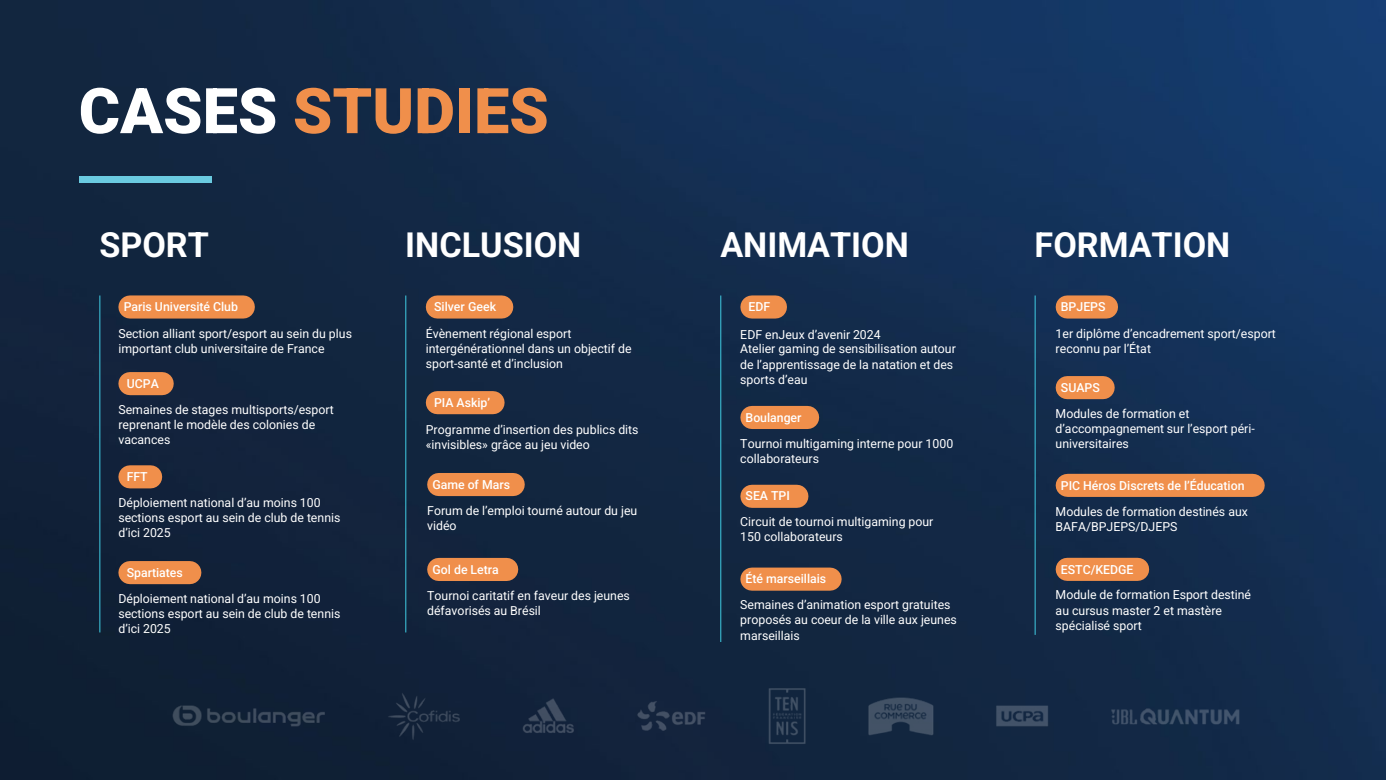
<style>
.page{position:relative;width:1386px;height:780px;background:#fff}
.page>*{position:absolute;margin:0;border:0;box-sizing:border-box;transform-origin:0 0}
.t1{font:900 63px "Roboto";color:#f08f4b}
.t2{font:700 34.12px "Roboto";color:#fff}
.t3{font:12.25px/15.1px "Roboto";color:#fff}
.t4{font:500 12.25px "Roboto";color:#fff}
.s1{color:#fff}
</style>
<div class="page">
<img style="left:0;top:1px;width:1385px;height:778px">
<svg style="left:426px;top:295px;width:87px;height:23px;background:#e0874a"></svg>
<svg style="left:426px;top:391px;width:78px;height:23px;background:#e2884a"></svg>
<div style="left:427px;top:473px;width:97px;height:23px;background:#f08f4b"></div>
<svg style="left:427px;top:557px;width:91px;height:23px;background:#dc8549"></svg>
<hr style="left:405px;top:295px;width:1px;height:337px;background:#40cce3">
<svg style="left:740px;top:295px;width:47px;height:23px"></svg>
<svg style="left:740px;top:406px;width:79px;height:23px;background:#e1884a"></svg>
<svg style="left:740px;top:484px;width:68px;height:23px;background:#d9844a"></svg>
<svg style="left:740px;top:567px;width:101px;height:23px;background:#e0874a"></svg>
<hr style="left:720px;top:295px;width:1px;height:346px;background:#40cce3">
<svg style="left:1055px;top:295px;width:62px;height:23px"></svg>
<svg style="left:1055px;top:376px;width:59px;height:23px"></svg>
<svg style="left:1055px;top:473px;width:209px;height:23px;background:#e3894b"></svg>
<svg style="left:1055px;top:557px;width:93px;height:23px;background:#dd864a"></svg>
<hr style="left:1034px;top:295px;width:1px;height:339px;background:#40cce3">
<svg style="left:118px;top:295px;width:137px;height:23px;background:#e3884a"></svg>
<svg style="left:118px;top:372px;width:56px;height:23px"></svg>
<svg style="left:118px;top:465px;width:44px;height:23px"></svg>
<svg style="left:118px;top:560px;width:83px;height:24px;background:#d88348"></svg>
<h2 class="t1" style="left:79px;top:66px;width:471px"><span class="s1">CASES</span> STUDIES</h2>
<p class="t2" style="left:99px;top:220px;width:111px">SPORT</p>
<p class="t2" style="left:405px;top:220px;width:177px">INCLUSION</p>
<p class="t2" style="left:720px;top:220px;width:190px">ANIMATION</p>
<p class="t2" style="left:1034px;top:220px;width:197px">FORMATION</p>
<p class="t4" style="left:124px;top:298px;width:116px">Paris Université Club</p>
<p class="t3" style="left:118px;top:325px;width:235px">Section alliant sport/esport au sein du plus important club universitaire de France</p>
<p class="t4" style="left:127px;top:375px;width:34px">UCPA</p>
<p class="t3" style="left:118px;top:401px;width:217px">Semaines de stages multisports/esport reprenant le modèle des colonies de vacances</p>
<p class="t4" style="left:127px;top:468px;width:22px">FFT</p>
<p class="t3" style="left:118px;top:494px;width:223px">Déploiement national d’au moins 100 sections esport au sein de club de tennis d’ici 2025</p>
<p class="t4" style="left:127px;top:563px;width:58px">Spartiates</p>
<p class="t3" style="left:118px;top:590px;width:223px">Déploiement national d’au moins 100 sections esport au sein de club de tennis d’ici 2025</p>
<p class="t4" style="left:434px;top:298px;width:63px">Silver Geek</p>
<p class="t3" style="left:426px;top:325px;width:207px">Évènement régional esport intergénérationnel dans un objectif de sport-santé et d’inclusion</p>
<p class="t4" style="left:434px;top:393px;width:58px">PIA Askip’</p>
<p class="t3" style="left:426px;top:421px;width:214px">Programme d’insertion des publics dits</p>
<p class="t3" style="left:426px;top:437px;width:165px">«invisibles» grâce au jeu video</p>
<p class="t4" style="left:432px;top:475px;width:79px">Game of Mars</p>
<p class="t3" style="left:427px;top:502px;width:212px">Forum de l’emploi tourné autour du jeu vidéo</p>
<p class="t4" style="left:432px;top:560px;width:68px">Gol de Letra</p>
<p class="t3" style="left:427px;top:587px;width:204px">Tournoi caritatif en faveur des jeunes défavorisés au Brésil</p>
<p class="t4" style="left:748px;top:298px;width:23px">EDF</p>
<p class="t3" style="left:740px;top:326px;width:142px">EDF enJeux d’avenir 2024</p>
<p class="t3" style="left:740px;top:341px;width:217px">Atelier gaming de sensibilisation autour de l’apprentissage de la natation et des sports d’eau</p>
<p class="t4" style="left:745px;top:408px;width:58px">Boulanger</p>
<p class="t3" style="left:740px;top:435px;width:214px">Tournoi multigaming interne pour 1000 collaborateurs</p>
<p class="t4" style="left:745px;top:487px;width:46px">SEA TPI</p>
<p class="t3" style="left:740px;top:513px;width:194px">Circuit de tournoi multigaming pour<br>150 collaborateurs</p>
<p class="t4" style="left:745px;top:570px;width:82px">Été marseillais</p>
<p class="t3" style="left:740px;top:596px;width:218px">Semaines d’animation esport gratuites proposés au coeur de la ville aux jeunes marseillais</p>
<p class="t4" style="left:1060px;top:298px;width:46px">BPJEPS</p>
<p class="t3" style="left:1055px;top:325px;width:222px">1er diplôme d’encadrement sport/esport reconnu par l’État</p>
<p class="t4" style="left:1060px;top:379px;width:41px">SUAPS</p>
<p class="t3" style="left:1055px;top:405px;width:201px">Modules de formation et d’accompagnement sur l’esport péri&shy;universitaires</p>
<p class="t4" style="left:1060px;top:476px;width:185px">PIC Héros Discrets de l’Éducation</p>
<p class="t3" style="left:1055px;top:503px;width:194px">Modules de formation destinés aux<br>BAFA/BPJEPS/DJEPS</p>
<p class="t4" style="left:1060px;top:560px;width:74px">ESTC/KEDGE</p>
<p class="t3" style="left:1055px;top:586px;width:197px">Module de formation Esport destiné au cursus master 2 et mastère spécialisé sport</p>
</div>
